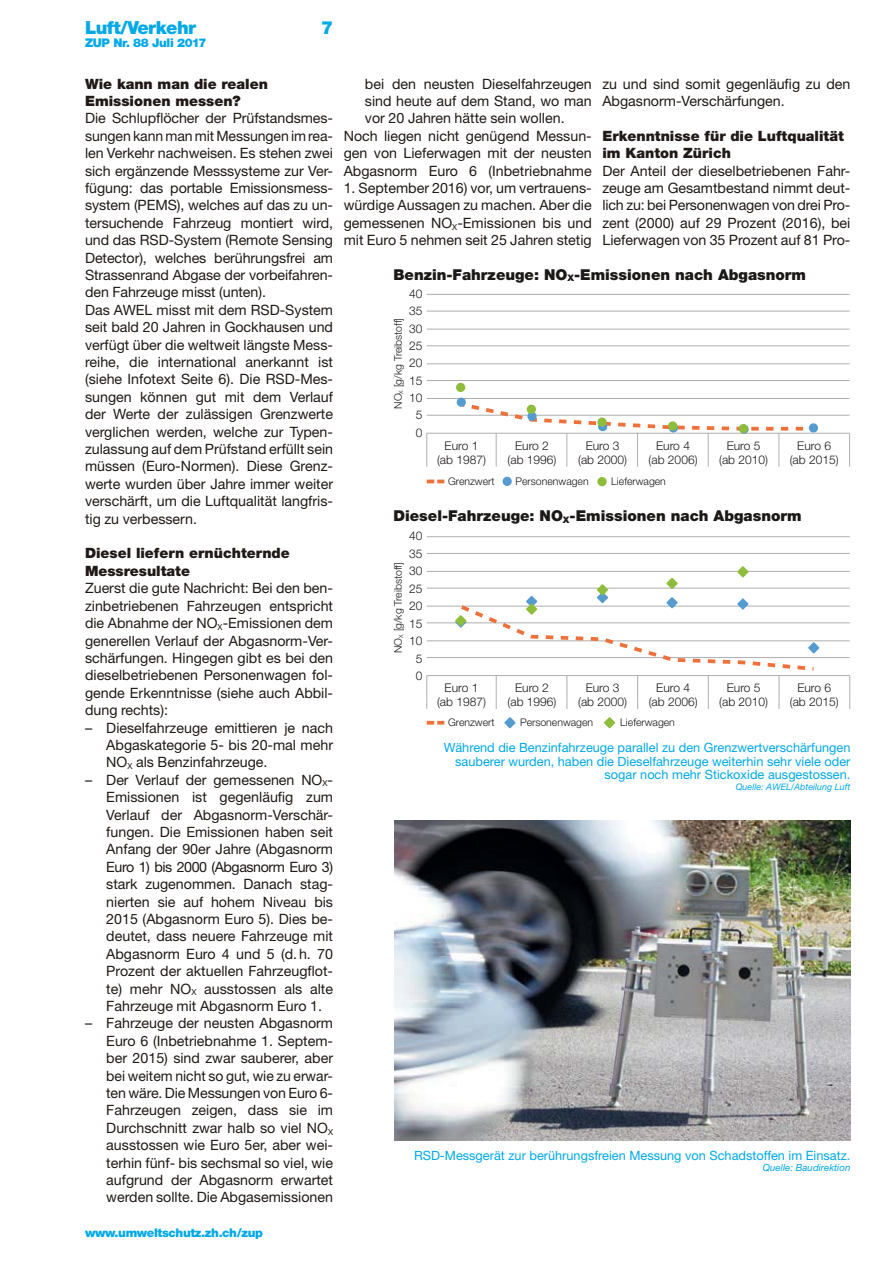
<style>
.page{position:relative;width:893px;height:1263px;background:#fff}
.page>*{position:absolute;margin:0;border:0;box-sizing:border-box;transform-origin:0 0}
.t1{font:900 18px "Helvetica Neue LT Std";letter-spacing:-.03em;color:#00a8e7}
.t2{font:900 15px "Helvetica Neue LT Std";color:#1b1817}
.t3{font:14.25px/17.4px "Helvetica Neue LT Std";color:#201916;text-align:justify}
.t4{font:900 14.25px/17.4px "Helvetica Neue LT Std";color:#201916}
.t5{font:12.75px/13.5px "Helvetica Neue LT Std";color:#00a8e7;text-align:right}
.t6{font:300 12px/14.4px "Helvetica Neue LT Std";color:#1b1817;text-align:center}
.t7{font:900 12px "Helvetica Neue LT Std";letter-spacing:-.03em;color:#00a8e7}
.t8{font:300 10.5px "Helvetica Neue LT Std";color:#1b1817}
.t9{font:italic 9.75px "Helvetica Neue LT Std";color:#00a8e7}
.t10{font:italic 9px "Helvetica Neue LT Std";color:#00a8e7}
</style>
<div class="page">
<hr style="left:427px;top:415px;width:423px;height:1px;background:#adafae">
<hr style="left:427px;top:398px;width:423px;height:1px;background:#adafae">
<hr style="left:427px;top:380px;width:423px;height:1px;background:#adafae">
<hr style="left:427px;top:364px;width:423px;height:1px;background:#adafae">
<hr style="left:427px;top:346px;width:423px;height:1px;background:#adafae">
<hr style="left:427px;top:329px;width:423px;height:1px;background:#adafae">
<hr style="left:427px;top:311px;width:423px;height:1px;background:#adafae">
<hr style="left:427px;top:294px;width:423px;height:1px;background:#adafae">
<hr style="left:427px;top:433px;width:423px;height:1px;background:#adafae">
<svg style="left:426px;top:433px;width:1px;height:34px"></svg>
<svg style="left:849px;top:433px;width:1px;height:34px"></svg>
<div style="left:457px;top:398px;width:9px;height:9px;border:2px solid #559bd0;border-radius:50%"></div>
<div style="left:810px;top:424px;width:7px;height:8px;background:#559bd0;border-radius:50%"></div>
<div style="left:809px;top:423px;width:9px;height:9px;border:2px solid #559bd0;border-radius:50%"></div>
<div style="left:456px;top:383px;width:9px;height:9px;border:2px solid #8ebd3b;border-radius:50%"></div>
<div style="left:457px;top:384px;width:7px;height:7px;border:2px solid #8ebd3b;border-radius:50%"></div>
<svg style="left:456px;top:400px;width:358px;height:67px"></svg>
<div style="left:740px;top:425px;width:7px;height:7px;border:2px solid #8ebd3b;border-radius:50%"></div>
<svg style="left:427px;top:480px;width:17px;height:3px"></svg>
<div style="left:503px;top:477px;width:8px;height:8px;background:#559bd0;border-radius:50%"></div>
<div style="left:503px;top:477px;width:9px;height:9px;border:2px solid #559bd0;border-radius:50%"></div>
<div style="left:597px;top:477px;width:10px;height:9px;border:2px solid #8ebd3b;border-radius:50%"></div>
<div style="left:598px;top:478px;width:8px;height:7px;border:2px solid #8ebd3b;border-radius:50%"></div>
<hr style="left:427px;top:657px;width:423px;height:1px;background:#adafae">
<hr style="left:427px;top:641px;width:423px;height:1px;background:#adafae">
<hr style="left:427px;top:623px;width:423px;height:1px;background:#adafae">
<hr style="left:427px;top:606px;width:423px;height:1px;background:#adafae">
<hr style="left:427px;top:588px;width:423px;height:1px;background:#adafae">
<hr style="left:427px;top:571px;width:423px;height:1px;background:#adafae">
<hr style="left:427px;top:553px;width:423px;height:1px;background:#adafae">
<hr style="left:427px;top:536px;width:423px;height:1px;background:#adafae">
<hr style="left:427px;top:675px;width:423px;height:1px;background:#adafae">
<svg style="left:426px;top:675px;width:1px;height:34px"></svg>
<svg style="left:849px;top:675px;width:1px;height:34px"></svg>
<svg style="left:427px;top:721px;width:17px;height:4px"></svg>
<svg style="left:604px;top:717px;width:12px;height:12px"></svg>
<svg style="left:504px;top:717px;width:12px;height:12px"></svg>
<svg style="left:454px;top:566px;width:367px;height:143px"></svg>
<img style="left:394px;top:821px;width:456px;height:319px">
<p class="t1" style="left:85px;top:21px;width:113px">Luft/Verkehr</p>
<p class="t1" style="left:321px;top:21px;width:14px">7</p>
<p class="t7" style="left:85px;top:38px;width:123px">ZUP Nr. 88 Juli 2017</p>
<p class="t4" style="left:85px;top:77px;width:184px">Wie kann man die realen<br>Emissionen messen?</p>
<p class="t3" style="left:85px;top:111px;width:250px;text-align:left">Die Schlupflöcher der Prüfstandsmes&shy;sungen kann man mit Messungen im rea&shy;len Verkehr nachweisen. Es stehen zwei sich ergänzende Messsysteme zur Ver&shy;fügung: das portable Emissionsmess&shy;system (PEMS), welches auf das zu un&shy;tersuchende Fahrzeug montiert wird, und das RSD-System (Remote Sensing Detector), welches berührungsfrei am Strassenrand Abgase der vorbeifahren&shy;den Fahrzeuge misst (unten).<br>Das AWEL misst mit dem RSD-System seit bald 20 Jahren in Gockhausen und verfügt über die weltweit längste Mess&shy;reihe, die international anerkannt ist (siehe Infotext Seite 6). Die RSD-Mes&shy;sungen können gut mit dem Verlauf der Werte der zulässigen Grenzwerte verglichen werden, welche zur Typen&shy;zulassung auf dem Prüfstand erfüllt sein müssen (Euro-Normen). Diese Grenz&shy;werte wurden über Jahre immer weiter verschärft, um die Luftqualität langfris&shy;tig zu verbessern.</p>
<p class="t4" style="left:85px;top:546px;width:206px">Diesel liefern ernüchternde<br>Mess resultate</p>
<p class="t3" style="left:85px;top:581px;width:250px">Zuerst die gute Nachricht: Bei den ben&shy;zinbetriebenen Fahrzeugen entspricht die Abnahme der NO<sub>X</sub>-Emissionen dem generellen Verlauf der Abgasnorm-Ver&shy;schärfungen. Hingegen gibt es bei den dieselbetriebenen Personenwagen fol&shy;gende Erkenntnisse (siehe auch Abbil&shy;dung rechts):</p>
<p class="t3" style="left:106px;top:720px;width:228px;text-indent:-21px">– Dieselfahrzeuge emittieren je nach Abgaskategorie 5- bis 20-mal mehr NO<sub>X</sub> als Benzinfahrzeuge.</p>
<p class="t3" style="left:106px;top:773px;width:228px;text-indent:-21px">– Der Verlauf der gemessenen NO<sub>X</sub>-Emissionen ist gegenläufig zum Verlauf der Abgasnorm-Verschär&shy;fungen. Die Emissionen haben seit Anfang der 90er Jahre (Abgasnorm Euro 1) bis 2000 (Abgasnorm Euro 3) stark zugenommen. Danach stag&shy;nierten sie auf hohem Niveau bis 2015 (Abgasnorm Euro 5). Dies be&shy;deutet, dass neuere Fahrzeuge mit Abgasnorm Euro 4 und 5 (d. h. 70<br>Prozent der aktuellen Fahrzeugflot&shy;te) mehr NO<sub>X</sub> ausstossen als alte Fahrzeuge mit Abgasnorm Euro 1.</p>
<p class="t3" style="left:106px;top:1016px;width:228px;text-indent:-21px">– Fahrzeuge der neusten Abgasnorm Euro 6 (Inbetriebnahme 1. Septem&shy;ber 2015) sind zwar sauberer, aber bei weitem nicht so gut, wie zu erwar&shy;ten wäre. Die Messungen von Euro 6- Fahrzeugen zeigen, dass sie im Durchschnitt zwar halb so viel NO<sub>X </sub>ausstossen wie Euro 5er, aber wei&shy;terhin fünf- bis sechsmal so viel, wie aufgrund der Abgasnorm erwartet werden sollte. Die Abgasemissionen</p>
<p class="t7" style="left:85px;top:1229px;width:179px">www.umweltschutz.zh.ch/zup</p>
<p class="t3" style="left:365px;top:77px;width:228px">bei den neusten Dieselfahrzeugen</p>
<p class="t3" style="left:365px;top:94px;width:228px">sind heute auf dem Stand, wo man</p>
<p class="t3" style="left:365px;top:111px;width:201px">vor 20 Jahren hätte sein wollen.</p>
<p class="t3" style="left:344px;top:129px;width:250px">Noch liegen nicht genügend Messun-</p>
<p class="t3" style="left:344px;top:146px;width:250px">gen von Lieferwagen mit der neusten</p>
<p class="t3" style="left:344px;top:163px;width:250px">Abgasnorm Euro 6 (Inbetriebnahme</p>
<p class="t3" style="left:344px;top:181px;width:250px">1. September 2016) vor, um vertrauens&shy;würdige Aussagen zu machen. Aber die gemessenen NO<sub>X</sub>-Emissionen bis und mit Euro 5 nehmen seit 25 Jahren stetig</p>
<p class="t3" style="left:602px;top:77px;width:250px">zu und sind somit gegenläufig zu den<br>Abgasnorm-Verschärfungen.</p>
<p class="t4" style="left:602px;top:129px;width:243px">Erkenntnisse für die Luftqualität im Kanton Zürich</p>
<p class="t3" style="left:602px;top:163px;width:250px">Der Anteil der dieselbetriebenen Fahr&shy;zeuge am Gesamtbestand nimmt deut&shy;lich zu: bei Personenwagen von drei Pro&shy;zent (2000) auf 29 Prozent (2016), bei Lieferwagen von 35 Prozent auf 81 Pro-</p>
<p class="t2" style="left:393px;top:269px;width:414px">Benzin-Fahrzeuge: NO<sub>X</sub>-Emissionen nach Abgasnorm</p>
<p class="t6" style="left:409px;top:287px;width:15px">40</p>
<p class="t8" style="left:392px;top:409px;width:92px;rotate:-90deg">NO<sub>X</sub> [g/kg Treibstoff]</p>
<p class="t6" style="left:409px;top:303px;width:15px;line-height:17.2px">35<br>30<br>25<br>20<br>15<br>10<br>5<br>0</p>
<p class="t6" style="left:437px;top:438px;width:50px">Euro 1 (ab 1987)</p>
<p class="t6" style="left:508px;top:438px;width:50px">Euro 2 (ab 1996)</p>
<p class="t6" style="left:578px;top:438px;width:50px">Euro 3 (ab 2000)</p>
<p class="t6" style="left:649px;top:438px;width:50px">Euro 4 (ab 2006)</p>
<p class="t6" style="left:719px;top:438px;width:50px">Euro 5 (ab 2010)</p>
<p class="t6" style="left:790px;top:438px;width:50px">Euro 6 (ab 2015)</p>
<p class="t8" style="left:448px;top:475px;width:48px">Grenzwert</p>
<p class="t8" style="left:516px;top:475px;width:75px">Personenwagen</p>
<p class="t8" style="left:611px;top:475px;width:56px">Lieferwagen</p>
<p class="t2" style="left:393px;top:510px;width:410px">Diesel-Fahrzeuge: NO<sub>X</sub>-Emissionen nach Abgasnorm</p>
<p class="t6" style="left:409px;top:529px;width:15px">40</p>
<p class="t6" style="left:409px;top:545px;width:15px;line-height:17.5px">35<br>30<br>25<br>20<br>15<br>10<br>5<br>0</p>
<p class="t8" style="left:392px;top:653px;width:92px;rotate:-90deg">NO<sub>X</sub> [g/kg Treibstoff]</p>
<p class="t6" style="left:437px;top:680px;width:50px">Euro 1 (ab 1987)</p>
<p class="t6" style="left:508px;top:680px;width:50px">Euro 2 (ab 1996)</p>
<p class="t6" style="left:578px;top:680px;width:50px">Euro 3 (ab 2000)</p>
<p class="t6" style="left:649px;top:680px;width:50px">Euro 4 (ab 2006)</p>
<p class="t6" style="left:719px;top:680px;width:50px">Euro 5 (ab 2010)</p>
<p class="t6" style="left:790px;top:680px;width:50px">Euro 6 (ab 2015)</p>
<p class="t8" style="left:448px;top:716px;width:48px">Grenzwert</p>
<p class="t8" style="left:520px;top:716px;width:75px">Personenwagen</p>
<p class="t8" style="left:620px;top:716px;width:56px">Lieferwagen</p>
<p class="t5" style="left:444px;top:742px;width:408px">Während die Benzinfahrzeuge parallel zu den Grenzwertverschärfungen sauberer wurden, haben die Dieselfahrzeuge weiterhin sehr viele oder sogar noch mehr Stickoxide ausgestossen.</p>
<p class="t10" style="left:736px;top:783px;width:116px">Quelle: AWEL/Abteilung Luft</p>
<p class="t5" style="left:414px;top:1150px;width:438px">RSD-Messgerät zur berührungsfreien Messung von Schadstoffen im Einsatz.</p>
<p class="t9" style="left:763px;top:1164px;width:89px">Quelle: Baudirektion</p>
</div>
